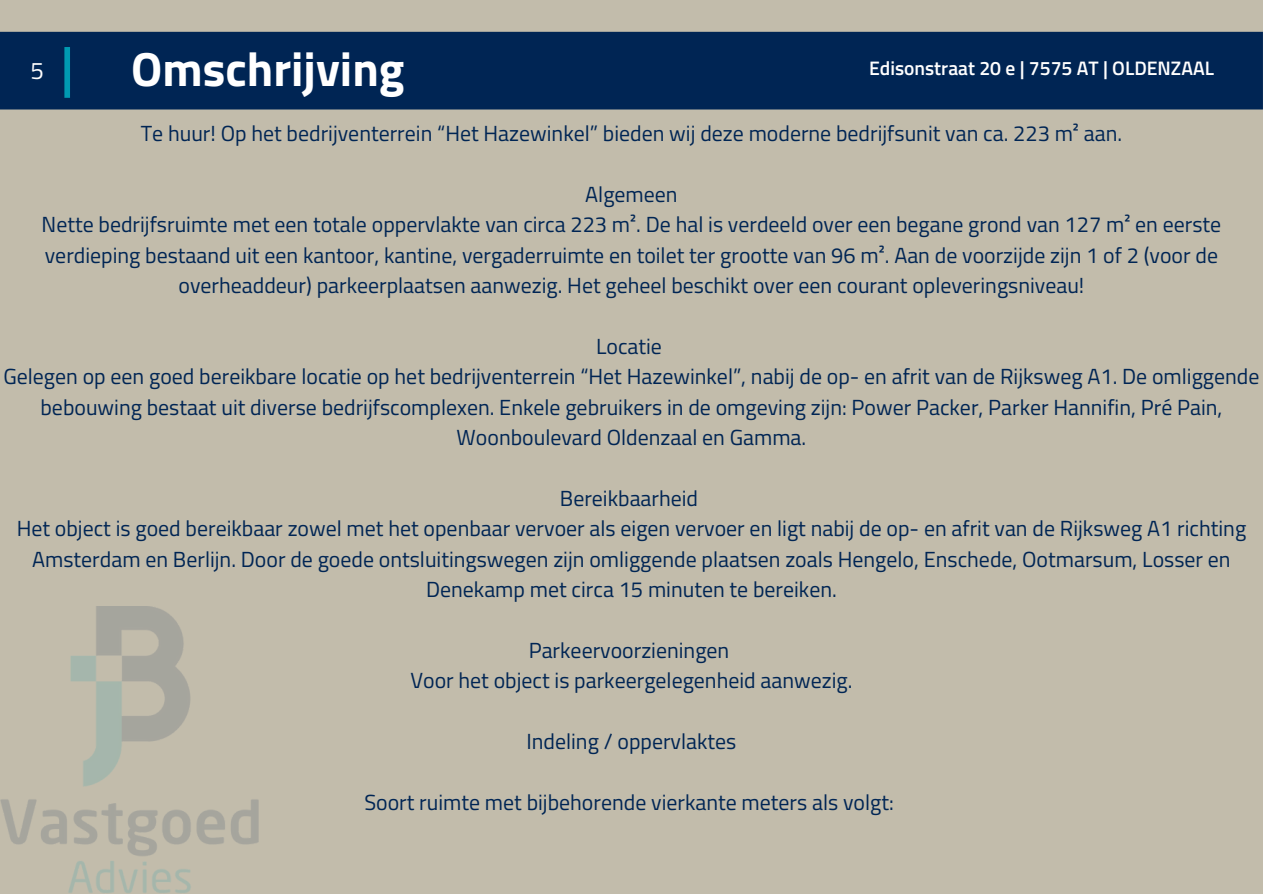
<style>
.page{position:relative;width:1263px;height:894px;background:#fff}
.page>*{position:absolute;margin:0;border:0;box-sizing:border-box;transform-origin:0 0}
.t1{font:700 48px "Titillium Web";color:#fff}
.t2{font:24px "Titillium Web";color:#fff}
.t3{font:21.9px/30.3px "Titillium Web";color:#002554;text-align:center}
.t4{font:600 19.5px "Titillium Web";color:#fff}
</style>
<div class="page">
<div style="left:0;top:0;width:1263px;height:893px;background:#c2bcab"></div>
<div style="left:0;top:32px;width:1263px;height:77px;background:#002554"></div>
<div style="left:64px;top:47px;width:6px;height:51px;background:#009ab2"></div>
<img style="left:0;top:606px;width:259px;height:287px">
<p class="t2" style="left:30px;top:52px;width:15px">5</p>
<p class="t1" style="left:131px;top:31px;width:275px">Omschrijving</p>
<p class="t4" style="left:869px;top:53px;width:346px">Edisonstraat 20 e | 7575 AT | OLDENZAAL</p>
<h1 class="t3" style="left:141px;top:118px;width:983px">Te huur! Op het bedrijventerrein “Het Hazewinkel” bieden wij deze moderne bedrijfsunit van ca. 223 m² aan.</h1>
<p class="t3" style="left:42px;top:179px;width:1181px">Algemeen<br>Nette bedrijfsruimte met een totale oppervlakte van circa 223 m². De hal is verdeeld over een begane grond van 127 m² en eerste verdieping bestaand uit een kantoor, kantine, vergaderruimte en toilet ter grootte van 96 m². Aan de voorzijde zijn 1 of 2 (voor de overheaddeur) parkeerplaatsen aanwezig. Het geheel beschikt over een courant opleveringsniveau!</p>
<h2 class="t3" style="left:3px;top:330px;width:1257px">Locatie<br>Gelegen op een goed bereikbare locatie op het bedrijventerrein “Het Hazewinkel”, nabij de op- en afrit van de Rijksweg A1. De omliggende bebouwing bestaat uit diverse bedrijfscomplexen. Enkele gebruikers in de omgeving zijn: Power Packer, Parker Hannifin, Pré Pain, Woonboulevard Oldenzaal en Gamma.</h2>
<h2 class="t3" style="left:17px;top:482px;width:1231px">Bereikbaarheid<br>Het object is goed bereikbaar zowel met het openbaar vervoer als eigen vervoer en ligt nabij de op- en afrit van de Rijksweg A1 richting Amsterdam en Berlijn. Door de goede ontsluitingswegen zijn omliggende plaatsen zoals Hengelo, Enschede, Ootmarsum, Losser en Denekamp met circa 15 minuten te bereiken.</h2>
<h2 class="t3" style="left:410px;top:634px;width:444px">Parkeervoorzieningen<br>Voor het object is parkeergelegenheid aanwezig.</h2>
<h2 class="t3" style="left:526px;top:725px;width:211px">Indeling / oppervlaktes</h2>
<h2 class="t3" style="left:364px;top:786px;width:531px">Soort ruimte met bijbehorende vierkante meters als volgt:</h2>
</div>
